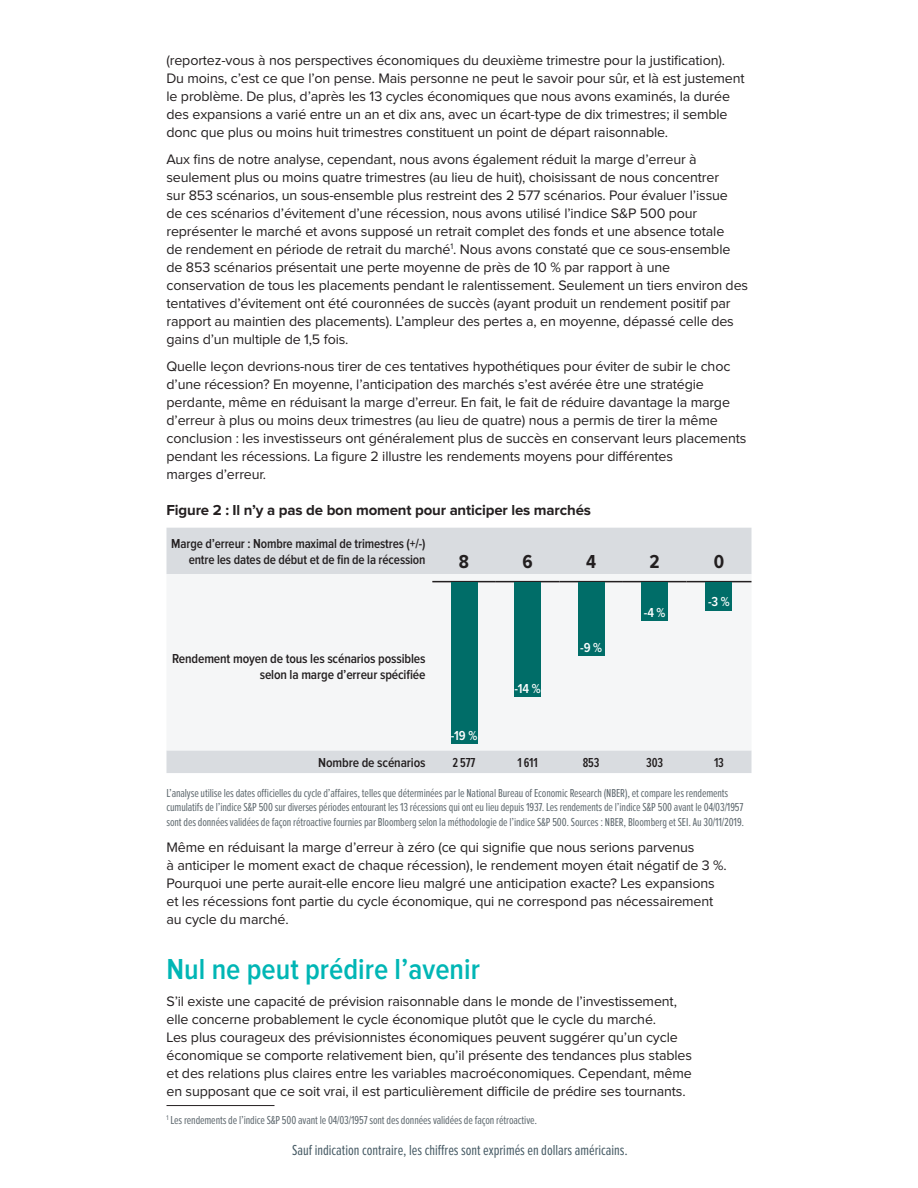
<style>
.page{position:relative;width:918px;height:1188px;background:#fff}
.page>*{position:absolute;margin:0;border:0;box-sizing:border-box;transform-origin:0 0}
.Head_body_T{font:600 30px "Proxima Nova Cond";color:#00b6b5}
.header2{font:700 19.5px "Proxima Nova Cond";color:#231f20}
.t1{font:15px "Proxima Nova Ex Cn";color:#465a64}
.Exhibit{font:700 15px "Proxima Nova";letter-spacing:-.01em;color:#231f20}
.Body_Copy__10pt__R{font:14.25px/18px "Proxima Nova";letter-spacing:-.01em;color:#231f20}
.header2-2{font:600 13.5px/16.2px "Proxima Nova Cond";letter-spacing:-.01em;color:#231f20;text-align:right}
.header2-3{font:600 13.5px "Proxima Nova Cond";color:#fff}
.header2-4{font:600 13.5px "Proxima Nova Ex Cn";letter-spacing:-.01em;color:#231f20}
.Footnote{font:12px/14.4px "Proxima Nova Ex Cn";letter-spacing:-.01em;color:#5f696f}
</style>
<div class="page">
<div style="left:166px;top:528px;width:586px;height:245px;background:#d9dce0"></div>
<div style="left:166px;top:574px;width:586px;height:176px;background:#f5f6f7"></div>
<hr style="left:432px;top:581px;width:64px;height:1px;background:#231f20">
<hr style="left:496px;top:581px;width:63px;height:1px;background:#231f20">
<hr style="left:559px;top:581px;width:64px;height:1px;background:#231f20">
<hr style="left:623px;top:581px;width:63px;height:1px;background:#231f20">
<hr style="left:686px;top:581px;width:66px;height:1px;background:#231f20">
<div style="left:451px;top:582px;width:27px;height:162px;background:#006d68"></div>
<div style="left:514px;top:582px;width:27px;height:115px;background:#006d68"></div>
<div style="left:578px;top:582px;width:27px;height:74px;background:#006d68"></div>
<div style="left:641px;top:582px;width:27px;height:39px;background:#006d68"></div>
<div style="left:705px;top:583px;width:27px;height:28px;background:#006d68"></div>
<hr style="left:167px;top:1105px;width:108px;height:1px;background:#231f20">
<p class="Body_Copy__10pt__R" style="left:166px;top:52px;width:580px">(reportez-vous à nos perspectives économiques du deuxième trimestre pour la justification).<br>Du moins, c’est ce que l’on pense. Mais personne ne peut le savoir pour sûr, et là est justement le problème. De plus, d’après les 13 cycles économiques que nous avons examinés, la durée des expansions a varié entre un an et dix ans, avec un écart-type de dix trimestres; il semble donc que plus ou moins huit trimestres constituent un point de départ raisonnable.</p>
<p class="Body_Copy__10pt__R" style="left:166px;top:151px;width:583px">Aux fins de notre analyse, cependant, nous avons également réduit la marge d’erreur à seulement plus ou moins quatre trimestres (au lieu de huit), choisissant de nous concentrer<br>sur 853 scénarios, un sous-ensemble plus restreint des 2 577 scénarios. Pour évaluer l’issue<br>de ces scénarios d’évitement d’une récession, nous avons utilisé l’indice S&amp;P 500 pour représenter le marché et avons supposé un retrait complet des fonds et une absence totale<br>de rendement en période de retrait du marché<sup>1</sup>. Nous avons constaté que ce sous‑ensemble de 853 scénarios présentait une perte moyenne de près de 10 % par rapport à une conservation de tous les placements pendant le ralentissement. Seulement un tiers environ des tentatives d’évitement ont été couronnées de succès (ayant produit un rendement positif par rapport au maintien des placements). L’ampleur des pertes a, en moyenne, dépassé celle des gains d’un multiple de 1,5 fois.</p>
<p class="Body_Copy__10pt__R" style="left:166px;top:357px;width:582px">Quelle leçon devrions-nous tirer de ces tentatives hypothétiques pour éviter de subir le choc d’une récession? En moyenne, l’anticipation des marchés s’est avérée être une stratégie perdante, même en réduisant la marge d’erreur. En fait, le fait de réduire davantage la marge d’erreur à plus ou moins deux trimestres (au lieu de quatre) nous a permis de tirer la même conclusion : les investisseurs ont généralement plus de succès en conservant leurs placements pendant les récessions. La figure 2 illustre les rendements moyens pour différentes<br>marges d’erreur.</p>
<p class="Exhibit" style="left:166px;top:503px;width:426px">Figure 2 : Il n’y a pas de bon moment pour anticiper les marchés</p>
<p class="header2-2" style="left:171px;top:536px;width:256px">Marge d’erreur : Nombre maximal de trimestres (+/-) entre les dates de début et de fin de la récession</p>
<p class="header2" style="left:459px;top:551px;width:12px">8</p>
<p class="header2" style="left:523px;top:551px;width:12px">6</p>
<p class="header2" style="left:586px;top:551px;width:12px">4</p>
<p class="header2" style="left:650px;top:551px;width:12px">2</p>
<p class="header2" style="left:714px;top:551px;width:12px">0</p>
<p class="header2-2" style="left:172px;top:651px;width:255px">Rendement moyen de tous les scénarios possibles selon la marge d’erreur spécifiée</p>
<p class="header2-3" style="left:451px;top:728px;width:28px">-19 %</p>
<p class="header2-3" style="left:514px;top:681px;width:28px">-14 %</p>
<p class="header2-3" style="left:580px;top:640px;width:23px">-9 %</p>
<p class="header2-3" style="left:644px;top:605px;width:23px">-4 %</p>
<p class="header2-3" style="left:708px;top:594px;width:23px">-3 %</p>
<p class="header2-2" style="left:318px;top:755px;width:109px">Nombre de scénarios</p>
<p class="header2-4" style="left:453px;top:755px;width:24px">2 577</p>
<p class="header2-4" style="left:517px;top:755px;width:22px">1 611</p>
<p class="header2-4" style="left:583px;top:755px;width:18px">853</p>
<p class="header2-4" style="left:646px;top:755px;width:18px">303</p>
<p class="header2-4" style="left:714px;top:755px;width:11px">13</p>
<p class="Footnote" style="left:167px;top:786px;width:579px">L’analyse utilise les dates officielles du cycle d’affaires, telles que déterminées par le National Bureau of Economic Research (NBER), et compare les rendements cumulatifs de l’indice S&amp;P 500 sur diverses périodes entourant les 13 récessions qui ont eu lieu depuis 1937. Les rendements de l’indice S&amp;P 500 avant le 04/03/1957 sont des données validées de façon rétroactive fournies par Bloomberg selon la méthodologie de l’indice S&amp;P 500. Sources : NBER, Bloomberg et SEI. Au 30/11/2019.</p>
<p class="Body_Copy__10pt__R" style="left:167px;top:839px;width:562px">Même en réduisant la marge d’erreur à zéro (ce qui signifie que nous serions parvenus<br>à anticiper le moment exact de chaque récession), le rendement moyen était négatif de 3 %.<br>Pourquoi une perte aurait-elle encore lieu malgré une anticipation exacte? Les expansions et les récessions font partie du cycle économique, qui ne correspond pas nécessairement au cycle du marché.</p>
<p class="Head_body_T" style="left:167px;top:953px;width:315px">Nul ne peut prédire l’avenir</p>
<p class="Body_Copy__10pt__R" style="left:167px;top:993px;width:527px">S’il existe une capacité de prévision raisonnable dans le monde de l’investissement, elle concerne probablement le cycle économique plutôt que le cycle du marché.<br>Les plus courageux des prévisionnistes économiques peuvent suggérer qu’un cycle économique se comporte relativement bien, qu’il présente des tendances plus stables et des relations plus claires entre les variables macroéconomiques. Cependant, même en supposant que ce soit vrai, il est particulièrement difficile de prédire ses tournants.</p>
<p class="Footnote" style="left:167px;top:1113px;width:372px"><sup>1</sup> Les rendements de l’indice S&amp;P 500 avant le 04/03/1957 sont des données validées de façon rétroactive.</p>
<p class="t1" style="left:292px;top:1142px;width:337px">Sauf indication contraire, les chiffres sont exprimés en dollars américains.</p>
</div>
